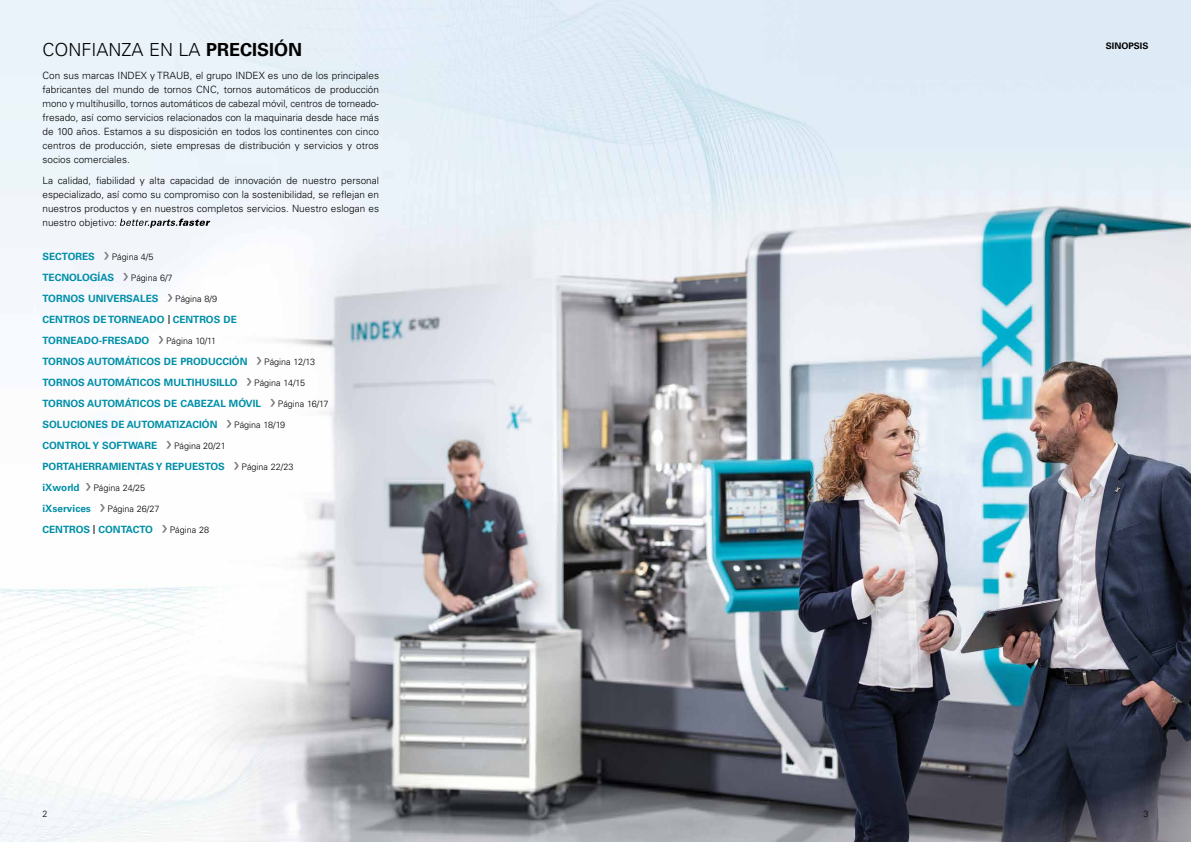
<style>
.page{position:relative;width:1191px;height:842px;background:#fff}
.page>*{position:absolute;margin:0;border:0;box-sizing:border-box;transform-origin:0 0}
.t1{font:300 18px "INDEX Univers";color:#000}
.t2{font:300 10px/14px "INDEX Univers";color:#000;text-align:justify}
.t3{font:700 10px/21px "Univers LT Std";color:#008fa8}
.t4{font:300 9px "INDEX Univers";color:#000}
.t5{font:700 9px "Univers LT Std";color:#000}
.s1{font-family:"Univers LT Std";font-weight:700}
</style>
<div class="page">
<img style="left:0;top:0;width:1191px;height:842px">
<svg style="left:104px;top:252px;width:5px;height:8px"></svg>
<svg style="left:123px;top:273px;width:5px;height:8px"></svg>
<svg style="left:167px;top:294px;width:5px;height:8px"></svg>
<svg style="left:158px;top:336px;width:5px;height:8px"></svg>
<svg style="left:256px;top:357px;width:5px;height:8px"></svg>
<svg style="left:246px;top:378px;width:5px;height:8px"></svg>
<svg style="left:270px;top:399px;width:5px;height:8px"></svg>
<svg style="left:226px;top:420px;width:5px;height:8px"></svg>
<svg style="left:166px;top:441px;width:5px;height:8px"></svg>
<svg style="left:234px;top:462px;width:5px;height:8px"></svg>
<svg style="left:86px;top:483px;width:5px;height:8px"></svg>
<svg style="left:100px;top:504px;width:5px;height:8px"></svg>
<svg style="left:162px;top:525px;width:5px;height:8px"></svg>
<svg style="left:120px;top:219px;width:90px;height:9px"></svg>
<h1 class="t1" style="left:43px;top:38px;width:261px">CONFIANZA EN LA <span class="s1">PRECISIÓN</span></h1>
<p class="t2" style="left:43px;top:68px;width:338px">Con sus marcas INDEX y TRAUB, el grupo INDEX es uno de los principales fabricantes del mundo de tornos CNC, tornos automáticos de producción mono y multihusillo, tornos automáticos de cabezal móvil, centros de torneado&shy;fresado, así como servicios relacionados con la maquinaria desde hace más de 100 años. Estamos a su disposición en todos los continentes con cinco centros de producción, siete empresas de distribución y servicios y otros socios comerciales.</p>
<p class="t2" style="left:43px;top:173px;width:338px">La calidad, fiabilidad y alta capacidad de innovación de nuestro personal especializado, así como su compromiso con la sostenibilidad, se reflejan en nuestros productos y en nuestros completos servicios. Nuestro eslogan es nuestro objetivo:</p>
<p class="t3" style="left:43px;top:246px;width:54px">SECTORES</p>
<p class="t4" style="left:112px;top:251px;width:43px">Página 4/5</p>
<p class="t3" style="left:43px;top:267px;width:73px">TECNOLOGÍAS</p>
<p class="t4" style="left:131px;top:272px;width:43px">Página 6/7</p>
<p class="t3" style="left:43px;top:288px;width:117px">TORNOS UNIVERSALES</p>
<p class="t4" style="left:175px;top:293px;width:43px">Página 8/9</p>
<p class="t3" style="left:43px;top:309px;width:196px">CENTROS DE TORNEADO CENTROS DE<br>TORNEADO-FRESADO</p>
<p class="t4" style="left:166px;top:335px;width:52px">Página 10/11</p>
<p class="t3" style="left:43px;top:351px;width:206px">TORNOS AUTOMÁTICOS DE PRODUCCIÓN</p>
<p class="t4" style="left:264px;top:356px;width:52px">Página 12/13</p>
<p class="t3" style="left:43px;top:372px;width:196px">TORNOS AUTOMÁTICOS MULTIHUSILLO</p>
<p class="t4" style="left:254px;top:377px;width:52px">Página 14/15</p>
<p class="t3" style="left:43px;top:393px;width:220px">TORNOS AUTOMÁTICOS DE CABEZAL MÓVIL</p>
<p class="t4" style="left:278px;top:398px;width:52px">Página 16/17</p>
<p class="t3" style="left:43px;top:414px;width:176px">SOLUCIONES DE AUTOMATIZACIÓN</p>
<p class="t4" style="left:234px;top:419px;width:53px">Página 18/19</p>
<p class="t3" style="left:43px;top:435px;width:116px">CONTROL Y SOFTWARE</p>
<p class="t4" style="left:174px;top:440px;width:53px">Página 20/21</p>
<p class="t3" style="left:43px;top:456px;width:184px">PORTAHERRAMIENTAS Y REPUESTOS</p>
<p class="t4" style="left:242px;top:461px;width:53px">Página 22/23</p>
<p class="t3" style="left:43px;top:477px;width:39px">iXworld</p>
<p class="t4" style="left:93px;top:482px;width:53px">Página 24/25</p>
<p class="t3" style="left:43px;top:498px;width:50px">iXservices</p>
<p class="t4" style="left:108px;top:503px;width:53px">Página 26/27</p>
<p class="t3" style="left:43px;top:519px;width:112px">CENTROS CONTACTO</p>
<p class="t4" style="left:170px;top:524px;width:41px">Página 28</p>
<p class="t5" style="left:1106px;top:41px;width:44px">SINOPSIS</p>
<p class="t4" style="left:43px;top:809px;width:7px">2</p>
<p class="t4" style="left:1143px;top:809px;width:7px">3</p>
</div>
